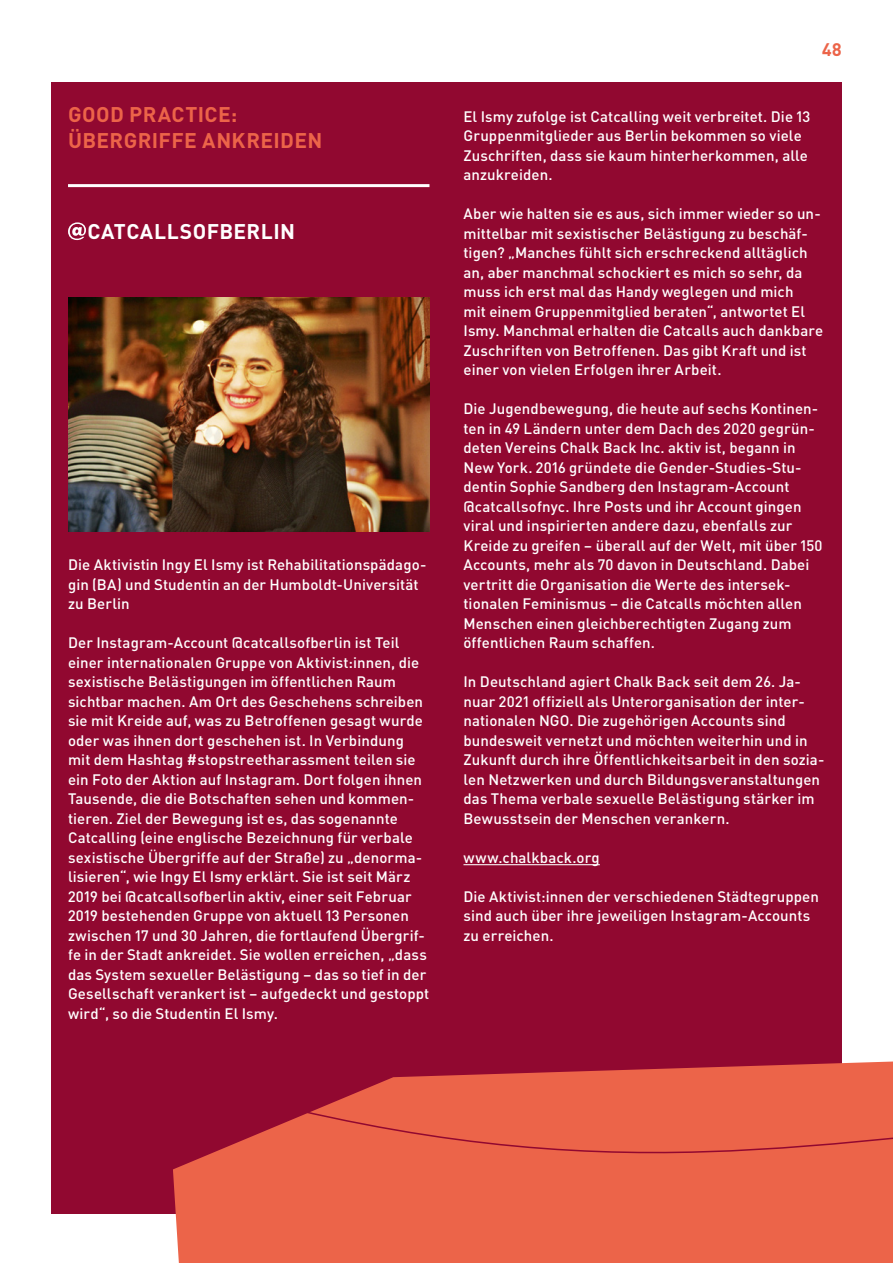
<style>
.page{position:relative;width:893px;height:1263px;background:#fff}
.page>*{position:absolute;margin:0;border:0;box-sizing:border-box;transform-origin:0 0}
.t1{font:700 21px/26px "DIN Pro";letter-spacing:.02em;color:#ec6449}
.t2{font:700 21px "DIN Pro";letter-spacing:.025em;color:#fff}
.t3{font:700 18px "DIN Pro";color:#ec6449}
.t4{font:500 15px/19.5px "DIN Pro";letter-spacing:.005em;color:#fff}
</style>
<div class="page">
<div style="left:51px;top:83px;width:791px;height:1131px;background:#910830"></div>
<svg style="left:68px;top:222px;width:18px;height:18px"></svg>
<hr style="left:463px;top:864px;width:137px;height:1px;background:#fff">
<hr style="left:68px;top:184px;width:361px;height:3px;background:#fff">
<svg style="left:173px;top:1061px;width:720px;height:202px;fill:#ec6449"></svg>
<div style="left:295px;top:1068px;width:598px;height:195px;background:#ec6449"></div>
<img style="left:68px;top:297px;width:361px;height:234px">
<h1 class="t1" style="left:68px;top:100px;width:256px">GOOD PRACTICE:<br>ÜBERGRIFFE ANKREIDEN</h1>
<h1 class="t2" style="left:88px;top:215px;width:209px">CATCALLSOFBERLIN</h1>
<p class="t4" style="left:68px;top:554px;width:360px">Die Aktivistin Ingy El Ismy ist Rehabilitationspädago&shy;gin (BA) und Studentin an der Humboldt-Universität zu Berlin</p>
<p class="t4" style="left:68px;top:632px;width:363px">Der Instagram-Account @catcallsofberlin ist Teil einer internationalen Gruppe von Aktivist:innen, die sexistische Belästigungen im öffentlichen Raum sichtbar machen. Am Ort des Geschehens schreiben sie mit Kreide auf, was zu Betroffenen gesagt wurde oder was ihnen dort geschehen ist. In Verbindung mit dem Hashtag #stopstreetharassment teilen sie ein Foto der Aktion auf Instagram. Dort folgen ihnen Tausende, die die Botschaften sehen und kommen&shy;tieren. Ziel der Bewegung ist es, das sogenannte Catcalling (eine englische Bezeichnung für verbale sexistische Übergriffe auf der Straße) zu „denorma&shy;lisieren“, wie Ingy El Ismy erklärt. Sie ist seit März 2019 bei @catcallsofberlin aktiv, einer seit Februar 2019 bestehenden Gruppe von aktuell 13 Personen zwischen 17 und 30 Jahren, die fortlaufend Übergrif&shy;fe in der Stadt ankreidet. Sie wollen erreichen, „dass das System sexueller Belästigung – das so tief in der Gesellschaft verankert ist – aufgedeckt und gestoppt wird“, so die Studentin El Ismy.</p>
<p class="t3" style="left:822px;top:36px;width:22px">48</p>
<p class="t4" style="left:463px;top:105px;width:348px">El Ismy zufolge ist Catcalling weit verbreitet. Die 13<br>Gruppenmitglieder aus Berlin bekommen so viele Zuschriften, dass sie kaum hinterherkommen, alle anzukreiden.</p>
<p class="t4" style="left:463px;top:203px;width:361px">Aber wie halten sie es aus, sich immer wieder so un&shy;mittelbar mit sexistischer Belästigung zu beschäf&shy;tigen? „Manches fühlt sich erschreckend alltäglich an, aber manchmal schockiert es mich so sehr, da muss ich erst mal das Handy weglegen und mich<br>mit einem Gruppenmitglied beraten“, antwortet El Ismy. Manchmal erhalten die Catcalls auch dankbare Zuschriften von Betroffenen. Das gibt Kraft und ist einer von vielen Erfolgen ihrer Arbeit.</p>
<p class="t4" style="left:463px;top:398px;width:361px">Die Jugendbewegung, die heute auf sechs Kontinen&shy;ten in 49 Ländern unter dem Dach des 2020 gegrün&shy;deten Vereins Chalk Back Inc. aktiv ist, begann in New York. 2016 gründete die Gender-Studies-Stu&shy;dentin Sophie Sandberg den Instagram-Account @catcallsofnyc. Ihre Posts und ihr Account gingen viral und inspirierten andere dazu, ebenfalls zur Kreide zu greifen – überall auf der Welt, mit über 150<br>Accounts, mehr als 70 davon in Deutschland. Dabei vertritt die Organisation die Werte des intersek&shy;tionalen Feminismus – die Catcalls möchten allen Menschen einen gleichberechtigten Zugang zum öffentlichen Raum schaffen.</p>
<p class="t4" style="left:463px;top:671px;width:363px">In Deutschland agiert Chalk Back seit dem 26. Ja&shy;nuar 2021 offiziell als Unterorganisation der inter&shy;nationalen NGO. Die zugehörigen Accounts sind bundesweit vernetzt und möchten weiterhin und in Zukunft durch ihre Öffentlichkeitsarbeit in den sozia&shy;len Netzwerken und durch Bildungsveranstaltungen das Thema verbale sexuelle Belästigung stärker im Bewusstsein der Menschen verankern.</p>
<p class="t4" style="left:463px;top:846px;width:138px">www.chalkback.org</p>
<p class="t4" style="left:463px;top:885px;width:357px">Die Aktivist:innen der verschiedenen Städtegruppen sind auch über ihre jeweiligen Instagram-Accounts zu erreichen.</p>
</div>
